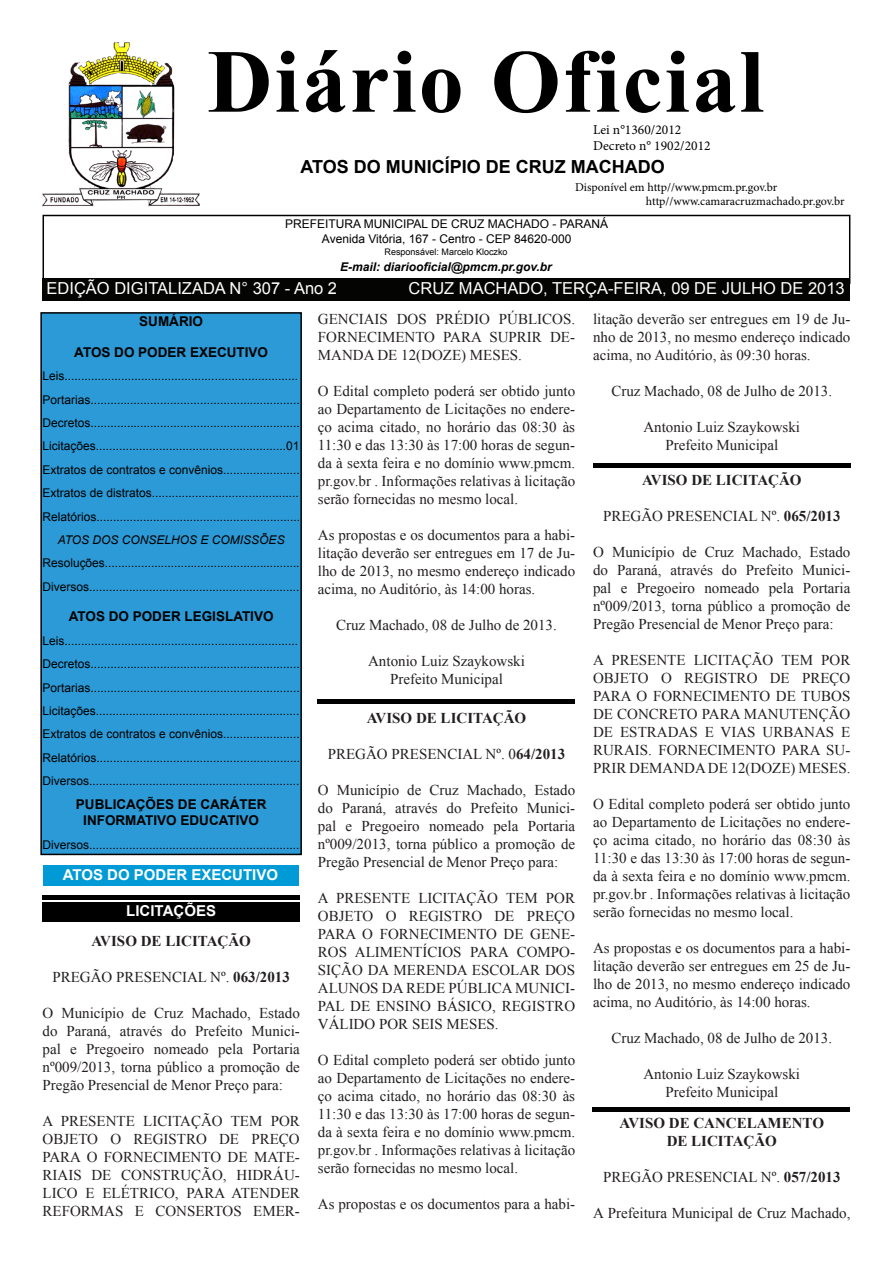
<style>
.page{position:relative;width:893px;height:1263px;background:#fff}
.page>*{position:absolute;margin:0;border:0;box-sizing:border-box;transform-origin:0 0}
.t1{font:700 90px "Times New Roman";letter-spacing:.025em;color:#000}
.t2{font:700 18px "Arial";color:#000}
.t3{font:16.5px "Arial";color:#fff}
.t4{font:15px/18px "Times New Roman";color:#231f20;text-align:justify}
.t5{font:700 15px "Times New Roman";color:#231f20}
.t6{font:700 15px "Arial";color:#fff}
.t7{font:700 13.5px "Arial";color:#000}
.t8{font:13.5px "Minion Pro";color:#000}
.t9{font:12px "Arial";color:#000}
.t10{font:12px "Minion Pro";letter-spacing:-.005em;color:#000}
.t11{font:italic 700 12px "Arial";color:#000}
.t12{font:italic 12px "Arial";color:#000}
.t13{font:9px "Arial";color:#000}
.s1{font-weight:700}
</style>
<div class="page">
<div style="left:43px;top:215px;width:807px;height:69px;border:2px solid #000"></div>
<div style="left:40px;top:312px;width:262px;height:543px;background:#2b9ad6;border:2px solid #000"></div>
<div style="left:43px;top:278px;width:807px;height:22px;background:#040503"></div>
<img style="left:43px;top:42px;width:157px;height:164px">
<div style="left:43px;top:865px;width:256px;height:20px;background:#009bd6"></div>
<div style="left:43px;top:902px;width:257px;height:19px;background:#000"></div>
<div style="left:43px;top:895px;width:257px;height:5px;background:#000"></div>
<div style="left:318px;top:699px;width:257px;height:5px;background:#000"></div>
<hr style="left:593px;top:463px;width:258px;height:4px;background:#000">
<hr style="left:593px;top:1107px;width:257px;height:4px;background:#000">
<p class="t1" style="left:207px;top:19px;width:558px">Diário Oficial</p>
<p class="t8" style="left:593px;top:121px;width:90px">Lei n°1360/2012</p>
<p class="t8" style="left:593px;top:137px;width:119px">Decreto n° 1902/2012</p>
<p class="t2" style="left:300px;top:155px;width:366px">ATOS DO MUNICÍPIO DE CRUZ MACHADO</p>
<p class="t10" style="left:575px;top:179px;width:204px">Disponível em http//www.pmcm.pr.gov.br</p>
<p class="t10" style="left:646px;top:193px;width:200px">http//www.camaracruzmachado.pr.gov.br</p>
<p class="t9" style="left:285px;top:216px;width:325px">PREFEITURA MUNICIPAL DE CRUZ MACHADO - PARANÁ</p>
<p class="t9" style="left:322px;top:231px;width:251px">Avenida Vitória, 167 - Centro - CEP 84620-000</p>
<p class="t13" style="left:385px;top:246px;width:125px">Responsável: Marcelo Kloczko</p>
<p class="t11" style="left:340px;top:259px;width:213px">E-mail: diariooficial@pmcm.pr.gov.br</p>
<p class="t3" style="left:47px;top:278px;width:292px">EDIÇÃO DIGITALIZADA N° 307 - Ano 2</p>
<p class="t3" style="left:409px;top:278px;width:438px">CRUZ MACHADO, TERÇA-FEIRA, 09 DE JULHO DE 2013</p>
<p class="t7" style="left:139px;top:312px;width:65px">SUMÁRIO</p>
<p class="t7" style="left:74px;top:343px;width:195px">ATOS DO PODER EXECUTIVO</p>
<p class="t9" style="left:43px;top:368px;width:257px">Leis......................................................................</p>
<p class="t9" style="left:43px;top:392px;width:259px">Portarias...............................................................</p>
<p class="t9" style="left:43px;top:415px;width:259px">Decretos...............................................................</p>
<p class="t9" style="left:43px;top:438px;width:258px">Licitações.........................................................01</p>
<p class="t9" style="left:43px;top:462px;width:259px">Extratos de contratos e convênios.......................</p>
<p class="t9" style="left:43px;top:485px;width:258px">Extratos de distratos............................................</p>
<p class="t9" style="left:43px;top:509px;width:259px">Relatórios.............................................................</p>
<p class="t12" style="left:58px;top:532px;width:228px">ATOS DOS CONSELHOS E COMISSÕES</p>
<p class="t9" style="left:43px;top:555px;width:259px">Resoluções...........................................................</p>
<p class="t9" style="left:43px;top:579px;width:258px">Diversos...............................................................</p>
<p class="t7" style="left:69px;top:608px;width:206px">ATOS DO PODER LEGISLATIVO</p>
<p class="t9" style="left:43px;top:633px;width:257px">Leis......................................................................</p>
<p class="t9" style="left:43px;top:656px;width:259px">Decretos...............................................................</p>
<p class="t9" style="left:43px;top:680px;width:259px">Portarias...............................................................</p>
<p class="t9" style="left:43px;top:703px;width:258px">Licitações.............................................................</p>
<p class="t9" style="left:43px;top:726px;width:259px">Extratos de contratos e convênios.......................</p>
<p class="t9" style="left:43px;top:750px;width:259px">Relatórios.............................................................</p>
<p class="t9" style="left:43px;top:773px;width:258px">Diversos...............................................................</p>
<p class="t7" style="left:76px;top:795px;width:192px">PUBLICAÇÕES DE CARÁTER</p>
<p class="t7" style="left:83px;top:812px;width:177px">INFORMATIVO EDUCATIVO</p>
<p class="t9" style="left:43px;top:837px;width:258px">Diversos...............................................................</p>
<p class="t6" style="left:63px;top:865px;width:217px">ATOS DO PODER EXECUTIVO</p>
<p class="t6" style="left:126px;top:900px;width:91px">LICITAÇÕES</p>
<p class="t5" style="left:91px;top:930px;width:161px">AVISO DE LICITAÇÃO</p>
<p class="t4" style="left:52px;top:968px;width:239px">PREGÃO PRESENCIAL Nº. <span class="s1">063/2013</span></p>
<p class="t4" style="left:43px;top:1004px;width:259px">O Município de Cruz Machado, Estado do Paraná, através do Prefeito Munici&shy;pal e Pregoeiro nomeado pela Portaria nº009/2013, torna público a promoção de Pregão Presencial de Menor Preço para:</p>
<p class="t4" style="left:43px;top:1112px;width:259px">A PRESENTE LICITAÇÃO TEM POR OBJETO O REGISTRO DE PREÇO PARA O FORNECIMENTO DE MATE-RIAIS DE CONSTRUÇÃO, HIDRÁU-LICO E ELÉTRICO, PARA ATENDER REFORMAS E CONSERTOS EMER-</p>
<p class="t4" style="left:318px;top:310px;width:259px">GENCIAIS DOS PRÉDIO PÚBLICOS.<br>FORNECIMENTO PARA SUPRIR DE-MANDA DE 12(DOZE) MESES.</p>
<p class="t4" style="left:318px;top:382px;width:259px">O Edital completo poderá ser obtido junto ao Departamento de Licitações no endere&shy;ço acima citado, no horário das 08:30 às 11:30 e das 13:30 às 17:00 horas de segun&shy;da à sexta feira e no domínio www.pmcm. pr.gov.br . Informações relativas à licitação serão fornecidas no mesmo local.</p>
<p class="t4" style="left:318px;top:526px;width:259px">As propostas e os documentos para a habi&shy;litação deverão ser entregues em 17 de Ju&shy;lho de 2013, no mesmo endereço indicado acima, no Auditório, às 14:00 horas.</p>
<p class="t4" style="left:336px;top:616px;width:222px">Cruz Machado, 08 de Julho de 2013.</p>
<p class="t4" style="left:368px;top:652px;width:158px">Antonio Luiz Szaykowski</p>
<p class="t4" style="left:390px;top:670px;width:114px">Prefeito Municipal</p>
<p class="t5" style="left:367px;top:707px;width:161px">AVISO DE LICITAÇÃO</p>
<p class="t4" style="left:328px;top:745px;width:239px">PREGÃO PRESENCIAL Nº. 0<span class="s1">64/2013</span></p>
<p class="t4" style="left:318px;top:781px;width:259px">O Município de Cruz Machado, Estado do Paraná, através do Prefeito Munici&shy;pal e Pregoeiro nomeado pela Portaria nº009/2013, torna público a promoção de Pregão Presencial de Menor Preço para:</p>
<p class="t4" style="left:318px;top:889px;width:259px">A PRESENTE LICITAÇÃO TEM POR OBJETO O REGISTRO DE PREÇO PARA O FORNECIMENTO DE GENE-ROS ALIMENTÍCIOS PARA COMPO-SIÇÃO DA MERENDA ESCOLAR DOS ALUNOS DA REDE PÚBLICA MUNICI-PAL DE ENSINO BÁSICO, REGISTRO VÁLIDO POR SEIS MESES.</p>
<p class="t4" style="left:318px;top:1051px;width:259px">O Edital completo poderá ser obtido junto ao Departamento de Licitações no endere&shy;ço acima citado, no horário das 08:30 às 11:30 e das 13:30 às 17:00 horas de segun&shy;da à sexta feira e no domínio www.pmcm. pr.gov.br . Informações relativas à licitação serão fornecidas no mesmo local.</p>
<p class="t4" style="left:318px;top:1195px;width:259px">As propostas e os documentos para a habi-</p>
<p class="t4" style="left:593px;top:310px;width:259px">litação deverão ser entregues em 19 de Ju&shy;nho de 2013, no mesmo endereço indicado acima, no Auditório, às 09:30 horas.</p>
<p class="t4" style="left:611px;top:382px;width:222px">Cruz Machado, 08 de Julho de 2013.</p>
<p class="t4" style="left:643px;top:418px;width:158px">Antonio Luiz Szaykowski</p>
<p class="t4" style="left:665px;top:436px;width:114px">Prefeito Municipal</p>
<p class="t5" style="left:642px;top:470px;width:161px">AVISO DE LICITAÇÃO</p>
<p class="t4" style="left:603px;top:507px;width:239px">PREGÃO PRESENCIAL Nº. <span class="s1">065/2013</span></p>
<p class="t4" style="left:593px;top:543px;width:259px">O Município de Cruz Machado, Estado do Paraná, através do Prefeito Munici&shy;pal e Pregoeiro nomeado pela Portaria nº009/2013, torna público a promoção de Pregão Presencial de Menor Preço para:</p>
<p class="t4" style="left:593px;top:651px;width:259px">A PRESENTE LICITAÇÃO TEM POR OBJETO O REGISTRO DE PREÇO PARA O FORNECIMENTO DE TUBOS DE CONCRETO PARA MANUTENÇÃO DE ESTRADAS E VIAS URBANAS E RURAIS. FORNECIMENTO PARA SU-PRIR DEMANDA DE 12(DOZE) MESES.</p>
<p class="t4" style="left:593px;top:795px;width:259px">O Edital completo poderá ser obtido junto ao Departamento de Licitações no endere&shy;ço acima citado, no horário das 08:30 às 11:30 e das 13:30 às 17:00 horas de segun&shy;da à sexta feira e no domínio www.pmcm. pr.gov.br . Informações relativas à licitação serão fornecidas no mesmo local.</p>
<p class="t4" style="left:593px;top:939px;width:259px">As propostas e os documentos para a habi&shy;litação deverão ser entregues em 25 de Ju&shy;lho de 2013, no mesmo endereço indicado acima, no Auditório, às 14:00 horas.</p>
<p class="t4" style="left:611px;top:1029px;width:222px">Cruz Machado, 08 de Julho de 2013.</p>
<p class="t4" style="left:643px;top:1065px;width:158px">Antonio Luiz Szaykowski</p>
<p class="t4" style="left:665px;top:1083px;width:114px">Prefeito Municipal</p>
<p class="t5" style="left:620px;top:1112px;width:206px">AVISO DE CANCELAMENTO</p>
<p class="t5" style="left:667px;top:1130px;width:112px">DE LICITAÇÃO</p>
<p class="t4" style="left:603px;top:1168px;width:239px">PREGÃO PRESENCIAL Nº. <span class="s1">057/2013</span></p>
<p class="t4" style="left:593px;top:1204px;width:259px">A Prefeitura Municipal de Cruz Machado,</p>
</div>
